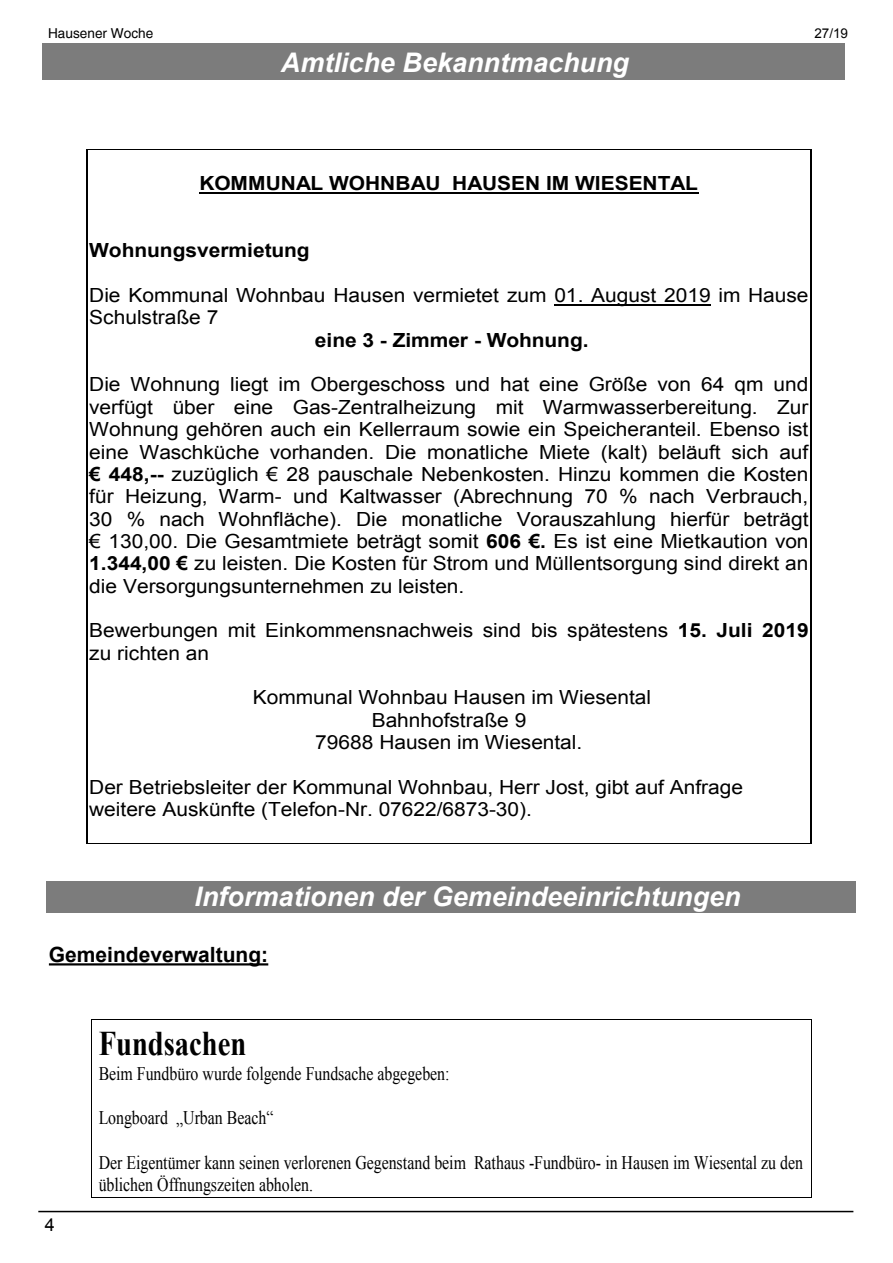
<style>
.page{position:relative;width:893px;height:1263px;background:#fff}
.page>*{position:absolute;margin:0;border:0;box-sizing:border-box;transform-origin:0 0}
.t1{font:700 34.5px "Times New Roman";color:#000;scale:.83 1}
.t2{font:italic 700 27px "Arial";color:#fff}
.t3{font:700 21px "Arial";color:#000}
.t4{font:19.5px/22.4px "Arial";color:#000;scale:1.08 1}
.t5{font:700 19.5px "Arial";letter-spacing:-.005em;color:#000;scale:1.08 1}
.t6{font:19.2px/22.2px "Times New Roman";color:#000;scale:.83 1}
.t7{font:18px "Arial";color:#000}
.t8{font:13.65px "Helvetica";color:#000}
.t9{font:13.5px "Arial";color:#000}
.s1{font-weight:700}
.s2{font-style:inherit}
</style>
<div class="page">
<hr style="left:38px;top:1211px;width:815px;height:1px;background:#000">
<div style="left:43px;top:43px;width:802px;height:36px;background:#7c7c7c"></div>
<hr style="left:87px;top:149px;width:724px;height:1px;background:#000">
<hr style="left:199px;top:192px;width:499px;height:2px;background:#000">
<hr style="left:554px;top:304px;width:156px;height:2px;background:#000">
<hr style="left:87px;top:843px;width:724px;height:1px;background:#000">
<svg style="left:86px;top:149px;width:1px;height:695px"></svg>
<svg style="left:811px;top:149px;width:1px;height:695px"></svg>
<div style="left:47px;top:881px;width:809px;height:31px;background:#7c7c7c"></div>
<hr style="left:49px;top:963px;width:219px;height:2px;background:#000">
<hr style="left:91px;top:1019px;width:1px;height:179px;background:#000">
<hr style="left:811px;top:1019px;width:1px;height:179px;background:#000">
<hr style="left:91px;top:1019px;width:720px;height:1px;background:#000">
<hr style="left:91px;top:1197px;width:720px;height:1px;background:#000">
<p class="t8" style="left:48px;top:25px;width:107px">Hausener Woche</p>
<h2 class="t2" style="left:281px;top:45px;width:350px">Amtliche Bekanntmachung</h2>
<p class="t5" style="left:199px;top:170px;width:463px">KOMMUNAL WOHNBAU HAUSEN IM WIESENTAL</p>
<p class="t9" style="left:814px;top:25px;width:35px">27/19</p>
<p class="t5" style="left:89px;top:237px;width:206px">Wohnungsvermietung</p>
<p class="t4" style="left:89px;top:284px;width:667px">Die Kommunal Wohnbau Hausen vermietet zum 01. August 2019 im Hause<br>Schulstraße 7</p>
<p class="t5" style="left:315px;top:327px;width:255px">eine 3 - Zimmer - Wohnung.</p>
<p class="t4" style="left:89px;top:374px;width:667px;text-align:justify">Die Wohnung liegt im Obergeschoss und hat eine Größe von 64 qm und verfügt über eine Gas-Zentralheizung mit Warmwasserbereitung. Zur Wohnung gehören auch ein Kellerraum sowie ein Speicheranteil. Ebenso ist eine Waschküche vorhanden. Die monatliche Miete (kalt) beläuft sich auf <span class="s1">€</span> <span class="s1">448,--</span> <span class="s2">zuzüglich €</span> 28 pauschale Nebenkosten. Hinzu kommen die Kosten für Heizung, Warm- und Kaltwasser (Abrechnung 70 % nach Verbrauch, 30 % nach Wohnfläche). Die monatliche Vorauszahlung hierfür beträgt <span class="s2">€ 1</span>30,00. Die Gesamtmiete beträgt somit <span class="s1">606 €.</span> Es ist eine Mietkaution von <span class="s1">1.344</span><span class="s1">,00 €</span> zu leisten. Die Kosten für Strom und Müllentsorgung sind direkt an die Versorgungsunternehmen zu leisten.</p>
<p class="t4" style="left:89px;top:619px;width:668px">Bewerbungen mit Einkommensnachweis sind bis spätestens <span class="s1">15. Juli 2019 </span>zu richten an</p>
<p class="t4" style="left:253px;top:686px;width:370px;text-align:center">Kommunal Wohnbau Hausen im Wiesental<br>Bahnhofstraße 9<br>79688 Hausen im Wiesental.</p>
<p class="t4" style="left:89px;top:776px;width:607px">Der Betriebsleiter der Kommunal Wohnbau, Herr Jost, gibt auf Anfrage weitere Auskünfte (Telefon-Nr. 07622/6873-30).</p>
<h2 class="t2" style="left:195px;top:878px;width:548px">Informationen der Gemeindeeinrichtungen</h2>
<p class="t3" style="left:49px;top:941px;width:221px">Gemeindeverwaltung:</p>
<p class="t7" style="left:45px;top:1213px;width:12px">4</p>
<h1 class="t1" style="left:99px;top:1022px;width:179px">Fundsachen</h1>
<p class="t6" style="left:99px;top:1063px;width:424px">Beim Fundbüro wurde folgende Fundsache abgegeben:</p>
<p class="t6" style="left:99px;top:1107px;width:212px">Longboard „Urban Beach“</p>
<p class="t6" style="left:99px;top:1151px;width:850px">Der Eigentümer kann seinen verlorenen Gegenstand beim Rathaus -Fundbüro- in Hausen im Wiesental zu den üblichen Öffnungszeiten abholen.</p>
</div>
